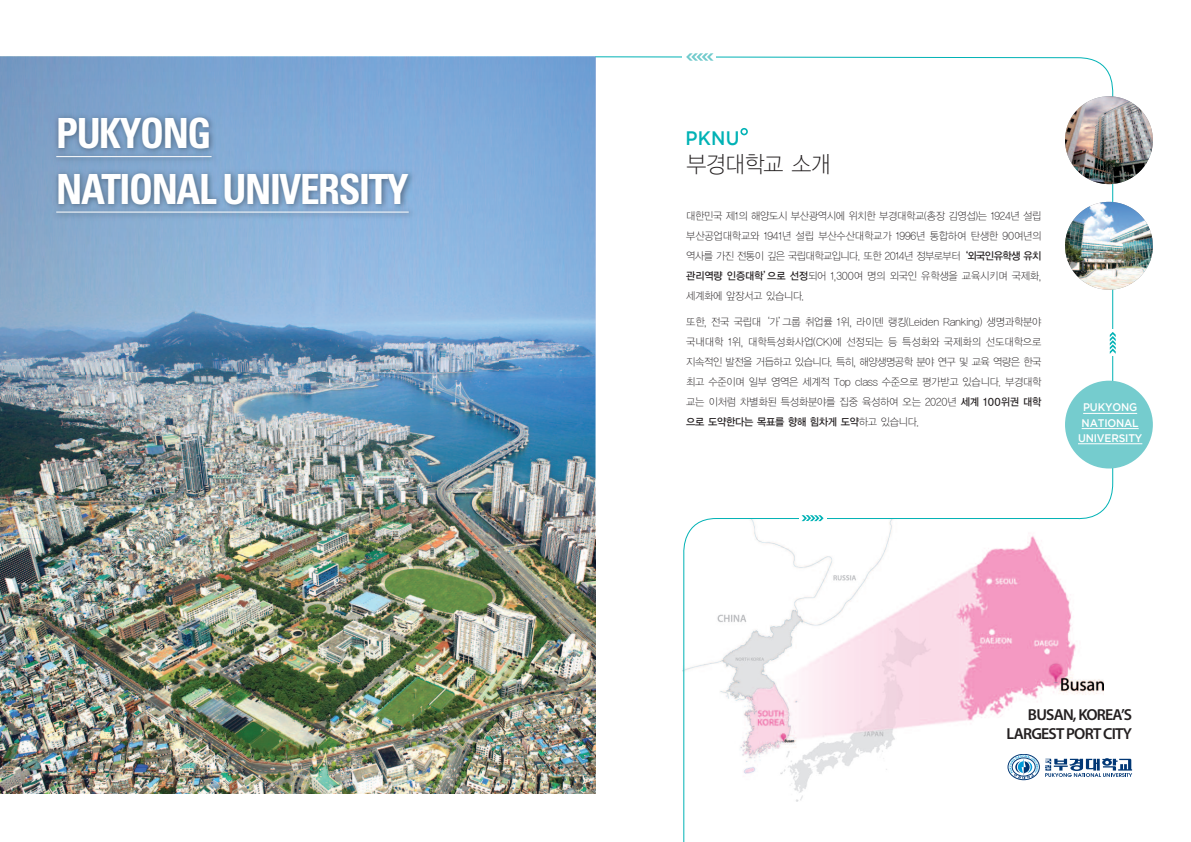
<style>
.page{position:relative;width:1191px;height:842px;background:#fff}
.page>*{position:absolute;margin:0;border:0;box-sizing:border-box;transform-origin:0 0}
.t1{font:700 condensed 41.6px/55.5px "Univers";letter-spacing:-.035em;color:#fff;scale:.94 1}
.t2{font:23px "YGO11";letter-spacing:-.1em;color:#231f20;scale:.93 1}
.t3{font:500 19.5px "Gotham";color:#00b2b5;scale:.93 1}
.t4{font:600 15.9px/19.1px "Myriad Pro";letter-spacing:-.05em;color:#231f20;text-align:right}
.t5{font:500 11px/15.2px "Gotham";letter-spacing:-.015em;color:#fff;text-align:center;scale:.94 1}
.t6{font:10.5px/20px "YGO11";letter-spacing:-.095em;color:#231f20;text-align:justify;scale:.95 1}
.t7{font:10.5px "YGO13";letter-spacing:-.1em;color:#231f20;scale:.95 1}
.s1{font-family:"YGO13"}
.s2{font-family:"YGO11"}
</style>
<div class="page">
<img style="left:0;top:539px;width:595px;height:255px">
<img style="left:0;top:57px;width:595px;height:482px">
<svg style="left:1113px;top:758px;width:19px;height:19px"></svg>
<svg style="left:595px;top:57px;width:518px;height:785px"></svg>
<img style="left:48px;top:106px;width:450px;height:265px">
<hr style="left:56px;top:156px;width:155px;height:1px;background:#fff">
<hr style="left:56px;top:212px;width:353px;height:1px;background:#fff">
<img style="left:1065px;top:96px;width:87px;height:88px;border-radius:50%">
<div style="left:1065px;top:381px;width:87px;height:87px;background:#75ccce;border-radius:50%"></div>
<img style="left:1065px;top:202px;width:87px;height:88px;border-radius:50%">
<hr style="left:1083px;top:413px;width:54px;height:1px;background:#fff">
<hr style="left:1081px;top:428px;width:57px;height:1px;background:#fff">
<hr style="left:1078px;top:443px;width:64px;height:1px;background:#fff">
<div style="left:799px;top:513px;width:28px;height:8px;background:#fff"></div>
<svg style="left:801px;top:515px;width:22px;height:6px"></svg>
<div style="left:682px;top:52px;width:34px;height:10px;background:#fff"></div>
<svg style="left:686px;top:53px;width:27px;height:8px"></svg>
<div style="left:1107px;top:329px;width:8px;height:26px;background:#fff"></div>
<svg style="left:1109px;top:332px;width:6px;height:22px"></svg>
<h1 class="t1" style="left:56px;top:109px;width:376px">PUKYONG<br>NATIONAL UNIVERSITY</h1>
<h3 class="t3" style="left:685px;top:130px;width:60px">PKNU</h3>
<h2 class="t2" style="left:686px;top:150px;width:158px">부경대학교 소개</h2>
<p class="t6" style="left:686px;top:206px;width:376px">대한민국 제1의 해양도시 부산광역시에 위치한 부경대학교(총장 김영섭)는 1924년 설립 부산공업대학교와 1941년 설립 부산수산대학교가 1996년 통합하여 탄생한 90여년의 역사를 가진 전통이 깊은 국립대학교입니다. 또한 2014년 정부로부터<span class="s1">‘외국인유학생 유치 관리역량 인증대학’으로 선정</span>되어 1,300여 명의 외국인 유학생을 교육시키며 국제화, 세계화에 앞장서고 있습니다.</p>
<p class="t6" style="left:686px;top:312px;width:376px">또한, 전국 국립대‘가’그룹 취업률 1위, 라이덴 랭킹(Leiden Ranking) 생명과학분야 국내대학 1위, 대학특성화사업(CK)에 선정되는 등 특성화와 국제화의 선도대학으로 지속적인 발전을 거듭하고 있습니다. 특히, 해양생명공학 분야 연구 및 교육 역량은 한국 최고 수준이며 일부 영역은 세계적 Top class 수준으로 평가받고 있습니다. 부경대학 교는 이처럼 차별화된 특성화분야를 집중 육성하여 오는 2020년 <span class="s1">세계 100위권 대학</span></p>
<p class="t7" style="left:686px;top:415px;width:247px">으로 도약한다는 목표를 향해 힘차게 도약<span class="s2">하고 있습니다.</span></p>
<p class="t5" style="left:1078px;top:401px;width:70px">PUKYONG<br>NATIONAL<br>UNIVERSITY</p>
<h3 class="t4" style="left:1006px;top:707px;width:127px">BUSAN, KOREA’S<br>LARGEST PORT CITY</h3>
</div>
